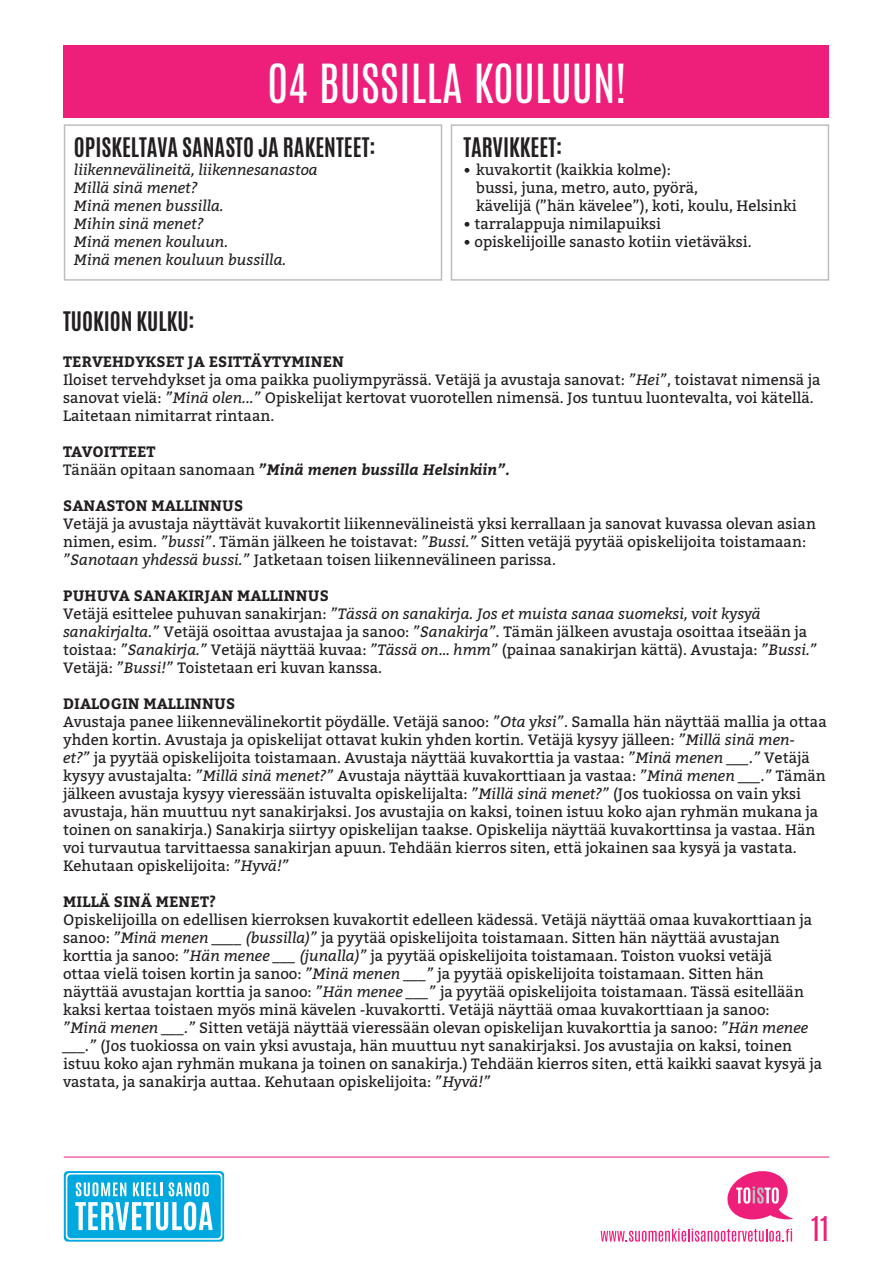
<style>
.page{position:relative;width:893px;height:1263px;background:#fff}
.page>*{position:absolute;margin:0;border:0;box-sizing:border-box;transform-origin:0 0}
.Nega_otsikko_ISO{font:45px "Antonio";color:#fff}
.t1{font:28.5px "Antonio";color:#ee1e7b}
.Kappaleotsikko{font:700 22.5px "Antonio";color:#231f20}
.Leipis{font:15px/18px "Bitter";color:#231f20}
.Leipisotsikko{font:15px/18px "Bitter";color:#231f20}
.Leipis-2{font:italic 15px "Bitter";color:#231f20}
.Leipisotsikko-2{font:700 15px "Bitter";letter-spacing:.01em;color:#231f20}
.Leipis-3{font:italic 700 15px "Bitter";color:#231f20}
.Leipis-4{font:700 15px "Bitter";color:#231f20}
.s1{font-style:italic}
.s2{font-weight:400;font-style:normal}
.s3{font-style:normal}
</style>
<div class="page">
<svg style="left:601px;top:1171px;width:192px;height:71px"></svg>
<svg style="left:64px;top:1171px;width:160px;height:70px"></svg>
<svg style="left:66px;top:1173px;width:156px;height:67px"></svg>
<hr style="left:64px;top:1157px;width:765px;height:1px;background:#ee1e7b">
<div style="left:64px;top:45px;width:765px;height:72px;background:#ee1e7b"></div>
<div style="left:64px;top:124px;width:378px;height:157px;background:#fff;border:2px solid #bcbdc0"></div>
<div style="left:451px;top:124px;width:378px;height:157px;background:#fff;border:2px solid #bcbdc0"></div>
<p class="Nega_otsikko_ISO" style="left:268px;top:51px;width:360px">04 BUSSILLA KOULUUN!</p>
<p class="Kappaleotsikko" style="left:74px;top:130px;width:303px">OPISKELTAVA SANASTO JA RAKENTEET:</p>
<p class="Leipis-2" style="left:74px;top:159px;width:245px">liikennevälineitä, liikennesanastoa</p>
<p class="Leipis-2" style="left:74px;top:177px;width:125px">Millä sinä menet?</p>
<p class="Leipis-2" style="left:74px;top:195px;width:151px">Minä menen bussilla.</p>
<p class="Leipis-2" style="left:74px;top:213px;width:131px">Mihin sinä menet?</p>
<p class="Leipis-2" style="left:74px;top:231px;width:156px">Minä menen kouluun.</p>
<p class="Leipis-2" style="left:74px;top:249px;width:214px">Minä menen kouluun bussilla.</p>
<p class="Kappaleotsikko" style="left:463px;top:130px;width:100px">TARVIKKEET:</p>
<p class="Leipis" style="left:463px;top:160px;width:209px">• kuvakortit (kaikkia kolme):</p>
<p class="Leipis" style="left:476px;top:178px;width:223px">bussi, juna, metro, auto, pyörä,</p>
<p class="Leipis" style="left:476px;top:196px;width:322px">kävelijä (”hän kävelee”), koti, koulu, Helsinki</p>
<p class="Leipis" style="left:463px;top:214px;width:199px">• tarralappuja nimilapuiksi</p>
<p class="Leipis" style="left:463px;top:232px;width:290px">• opiskelijoille sanasto kotiin vietäväksi.</p>
<p class="Kappaleotsikko" style="left:63px;top:304px;width:133px">TUOKION KULKU:</p>
<p class="Leipisotsikko-2" style="left:63px;top:350px;width:282px">TERVEHDYKSET JA ESITTÄYTYMINEN</p>
<p class="Leipisotsikko" style="left:63px;top:370px;width:759px">Iloiset tervehdykset ja oma paikka puoliympyrässä. Vetäjä ja avustaja sanovat: <span class="s1">”Hei”</span>, toistavat nimensä ja sanovat vielä: <span class="s1">”Minä olen...”</span> Opiskelijat kertovat vuorotellen nimensä. Jos tuntuu luontevalta, voi kätellä.<br>Laitetaan nimitarrat rintaan.</p>
<p class="Leipis-4" style="left:63px;top:440px;width:94px">TAVOITTEET</p>
<p class="Leipis-3" style="left:63px;top:458px;width:448px"><span class="s2">Tänään opitaan sanomaan</span> ”Minä menen bussilla Helsinkiin”.</p>
<p class="Leipisotsikko-2" style="left:63px;top:494px;width:182px">SANASTON MALLINNUS</p>
<p class="Leipis" style="left:63px;top:514px;width:754px">Vetäjä ja avustaja näyttävät kuvakortit liikennevälineistä yksi kerrallaan ja sanovat kuvassa olevan asian nimen, esim. <span class="s1">”bussi”</span>. Tämän jälkeen he toistavat: <span class="s1">”Bussi.”</span> Sitten vetäjä pyytää opiskelijoita toistamaan: <span class="s1">”Sanotaan yhdessä bussi.”</span> Jatketaan toisen liikennevälineen parissa.</p>
<p class="Leipisotsikko-2" style="left:63px;top:584px;width:267px">PUHUVA SANAKIRJAN MALLINNUS</p>
<p class="Leipis-2" style="left:63px;top:603px;width:699px"><span class="s3">Vetäjä esittelee puhuvan sanakirjan:</span> ”Tässä on sanakirja. Jos et muista sanaa suomeksi, voit kysyä</p>
<p class="Leipis" style="left:63px;top:622px;width:756px"><span class="s1">sanakirjalta.”</span> Vetäjä osoittaa avustajaa ja sanoo: <span class="s1">”Sanakirja”.</span> Tämän jälkeen avustaja osoittaa itseään ja toistaa: <span class="s1">”Sanakirja.”</span> Vetäjä näyttää kuvaa: <span class="s1">”Tässä on… hmm”</span> (painaa sanakirjan kättä). Avustaja: <span class="s1">”Bussi.”<br></span>Vetäjä: <span class="s1">”Bussi!”</span> Toistetaan eri kuvan kanssa.</p>
<p class="Leipisotsikko-2" style="left:63px;top:692px;width:174px">DIALOGIN MALLINNUS</p>
<p class="Leipis" style="left:63px;top:712px;width:765px">Avustaja panee liikennevälinekortit pöydälle. Vetäjä sanoo: <span class="s1">”Ota yksi”</span>. Samalla hän näyttää mallia ja ottaa yhden kortin. Avustaja ja opiskelijat ottavat kukin yhden kortin. Vetäjä kysyy jälleen: <span class="s1">”Millä sinä men-<br>et?”</span> ja pyytää opiskelijoita toistamaan. Avustaja näyttää kuvakorttia ja vastaa: <span class="s1">”Minä menen ___.”</span> Vetäjä kysyy avustajalta: <span class="s1">”Millä sinä menet?”</span> Avustaja näyttää kuvakorttiaan ja vastaa: <span class="s1">”Minä menen ___.”</span> Tämän jälkeen avustaja kysyy vieressään istuvalta opiskelijalta: <span class="s1">”Millä sinä menet?”</span> (Jos tuokiossa on vain yksi avustaja, hän muuttuu nyt sanakirjaksi. Jos avustajia on kaksi, toinen istuu koko ajan ryhmän mukana ja toinen on sanakirja.) Sanakirja siirtyy opiskelijan taakse. Opiskelija näyttää kuvakorttinsa ja vastaa. Hän voi turvautua tarvittaessa sanakirjan apuun. Tehdään kierros siten, että jokainen saa kysyä ja vastata.<br>Kehutaan opiskelijoita: <span class="s1">”Hyvä!”</span></p>
<p class="Leipisotsikko-2" style="left:63px;top:890px;width:154px">MILLÄ SINÄ MENET?</p>
<p class="Leipis" style="left:63px;top:910px;width:751px">Opiskelijoilla on edellisen kierroksen kuvakortit edelleen kädessä. Vetäjä näyttää omaa kuvakorttiaan ja sanoo: <span class="s1">”Minä menen ____ (bussilla)”</span> ja pyytää opiskelijoita toistamaan. Sitten hän näyttää avustajan</p>
<p class="Leipis" style="left:63px;top:946px;width:711px">korttia ja sanoo: <span class="s1">”Hän menee ___ (junalla)”</span> ja pyytää opiskelijoita toistamaan. Toiston vuoksi vetäjä</p>
<p class="Leipis" style="left:63px;top:964px;width:702px">ottaa vielä toisen kortin ja sanoo: <span class="s1">”Minä menen ___”</span> ja pyytää opiskelijoita toistamaan. Sitten hän</p>
<p class="Leipis" style="left:63px;top:982px;width:742px">näyttää avustajan korttia ja sanoo: <span class="s1">”Hän menee ___”</span> ja pyytää opiskelijoita toistamaan. Tässä esitellään kaksi kertaa toistaen myös minä kävelen -kuvakortti. Vetäjä näyttää omaa kuvakorttiaan ja sanoo:</p>
<p class="Leipis" style="left:63px;top:1018px;width:761px"><span class="s1">”Minä menen ___.”</span> Sitten vetäjä näyttää vieressään olevan opiskelijan kuvakorttia ja sanoo: <span class="s1">”Hän menee ___.”</span> (Jos tuokiossa on vain yksi avustaja, hän muuttuu nyt sanakirjaksi. Jos avustajia on kaksi, toinen istuu koko ajan ryhmän mukana ja toinen on sanakirja.) Tehdään kierros siten, että kaikki saavat kysyä ja vastata, ja sanakirja auttaa. Kehutaan opiskelijoita: <span class="s1">”Hyvä!”</span></p>
<p class="t1" style="left:811px;top:1208px;width:19px">11</p>
</div>
